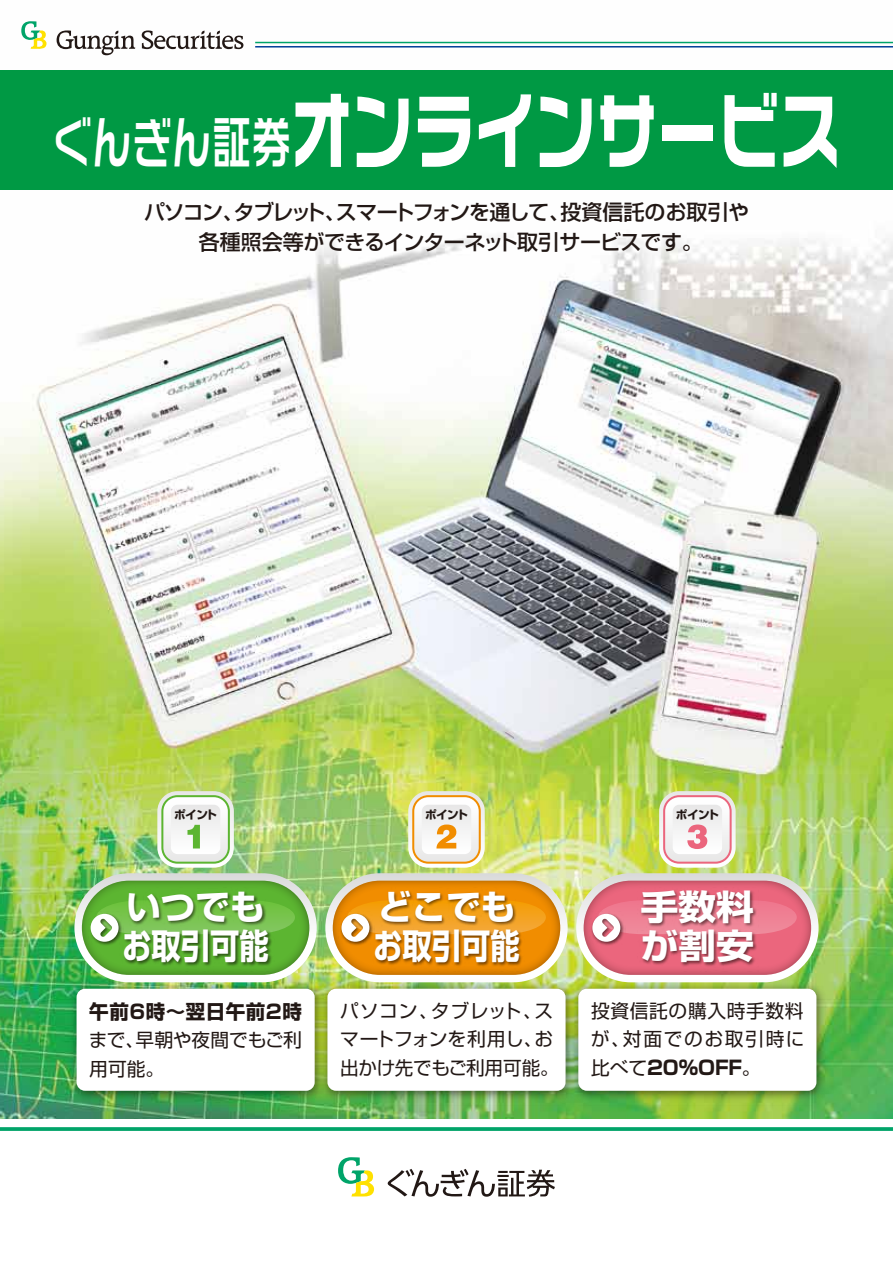
<style>
.page{position:relative;width:893px;height:1263px;background:#fff}
.page>*{position:absolute;margin:0;border:0;box-sizing:border-box;transform-origin:0 0}
.t1{font:84.45px "True Logo G Extra RKSJ H";color:#fff;scale:.72 1}
.t2{font:700 34.5px/39px "Shin Go Pro";color:#fff}
.t3{font:700 34.5px/39px "Shin Go Pro";color:#fff;scale:1.1 1}
.t4{font:500 21px/30px "Shin Go Pro";letter-spacing:-.035em;color:#221815;text-align:center}
.t5{font:700 19.5px "Shin Go Pro";letter-spacing:.03em;color:#221815}
.t6{font:18.75px/28.5px "Shin Go Pro";letter-spacing:-.01em;color:#221815}
.t7{font:18.75px/28.5px "Shin Go Pro";letter-spacing:.035em;color:#221815}
.t8{font:18.75px/28.5px "Shin Go Pro";letter-spacing:.01em;color:#221815}
.t9{font:700 11.55px "Shin Go Pro";letter-spacing:-.045em;color:#221815}
.s1{font-family:"True Logo G Bold RKSJ H";font-size:55.2px}
.s2{font-weight:400;font-size:18.75px}
</style>
<div class="page">
<img style="left:0;top:34px;width:893px;height:1084px">
<svg style="left:0;top:1127px;width:893px;height:4px;background:#0fa971"></svg>
<svg style="left:338px;top:1157px;width:36px;height:40px"></svg>
<svg style="left:388px;top:1169px;width:167px;height:28px"></svg>
<svg style="left:57px;top:30px;width:78px;height:25px"></svg>
<svg style="left:142px;top:30px;width:101px;height:19px"></svg>
<svg style="left:21px;top:21px;width:26px;height:28px"></svg>
<hr style="left:255px;top:42px;width:638px;height:1px;background:#00a469">
<hr style="left:255px;top:46px;width:638px;height:2px;background:#003f98">
<svg style="left:157px;top:791px;width:77px;height:77px"></svg>
<svg style="left:659px;top:791px;width:77px;height:77px"></svg>
<svg style="left:74px;top:873px;width:243px;height:109px"></svg>
<svg style="left:82px;top:881px;width:227px;height:94px;background:#56a82e"></svg>
<img style="left:120px;top:887px;width:154px;height:85px">
<img style="left:88px;top:911px;width:36px;height:36px">
<svg style="left:91px;top:900px;width:204px;height:42px;background:#69a847"></svg>
<img style="left:65px;top:977px;width:251px;height:128px">
<div style="left:77px;top:989px;width:238px;height:102px;background:#fff;border-radius:9px"></div>
<svg style="left:408px;top:791px;width:77px;height:77px"></svg>
<svg style="left:325px;top:873px;width:243px;height:109px"></svg>
<svg style="left:333px;top:881px;width:227px;height:94px;background:#e08301"></svg>
<img style="left:370px;top:887px;width:155px;height:85px">
<img style="left:339px;top:911px;width:36px;height:36px">
<svg style="left:341px;top:900px;width:205px;height:42px;background:#d38c21"></svg>
<img style="left:316px;top:977px;width:251px;height:128px">
<div style="left:327px;top:989px;width:239px;height:102px;background:#fff;border-radius:9px"></div>
<svg style="left:576px;top:873px;width:243px;height:109px"></svg>
<svg style="left:584px;top:881px;width:227px;height:94px;background:#de6076"></svg>
<img style="left:638px;top:887px;width:121px;height:85px">
<img style="left:590px;top:911px;width:35px;height:36px">
<svg style="left:592px;top:900px;width:205px;height:42px;background:#cc6e7e"></svg>
<img style="left:567px;top:977px;width:264px;height:128px">
<div style="left:578px;top:989px;width:238px;height:102px;background:#fff;border-radius:9px"></div>
<div style="left:0;top:70px;width:893px;height:119px;background:#094"></div>
<h1 class="t1" style="left:52px;top:88px;width:1096px"><span class="s1">ぐんぎん証券</span>オンラインサービス</h1>
<p class="t4" style="left:144px;top:194px;width:606px">パソコン、タブレット、スマートフォンを通して、投資信託のお取引や各種照会等ができるインターネット取引サービスです。</p>
<p class="t9" style="left:174px;top:806px;width:45px">ポイント</p>
<p class="t9" style="left:676px;top:806px;width:45px">ポイント</p>
<p class="t9" style="left:425px;top:806px;width:45px">ポイント</p>
<h2 class="t2" style="left:122px;top:884px;width:148px">いつでもお取引可能</h2>
<p class="t5" style="left:89px;top:996px;width:214px">午前6時～翌日午前2時</p>
<p class="t8" style="left:89px;top:1023px;width:215px">まで、早朝や夜間でもご利用可能。</p>
<h2 class="t2" style="left:373px;top:884px;width:148px">どこでもお取引可能</h2>
<p class="t6" style="left:340px;top:994px;width:220px">パソコン、タブレット、スマートフォンを利用し、お出かけ先でもご利用可能。</p>
<h2 class="t3" style="left:640px;top:884px;width:105px">手数料が割安</h2>
<p class="t7" style="left:591px;top:994px;width:215px">投資信託の購入時手数料が、対面でのお取引時に</p>
<p class="t5" style="left:591px;top:1052px;width:171px"><span class="s2">比べて</span>20％OFF<span class="s2">。</span></p>
</div>
